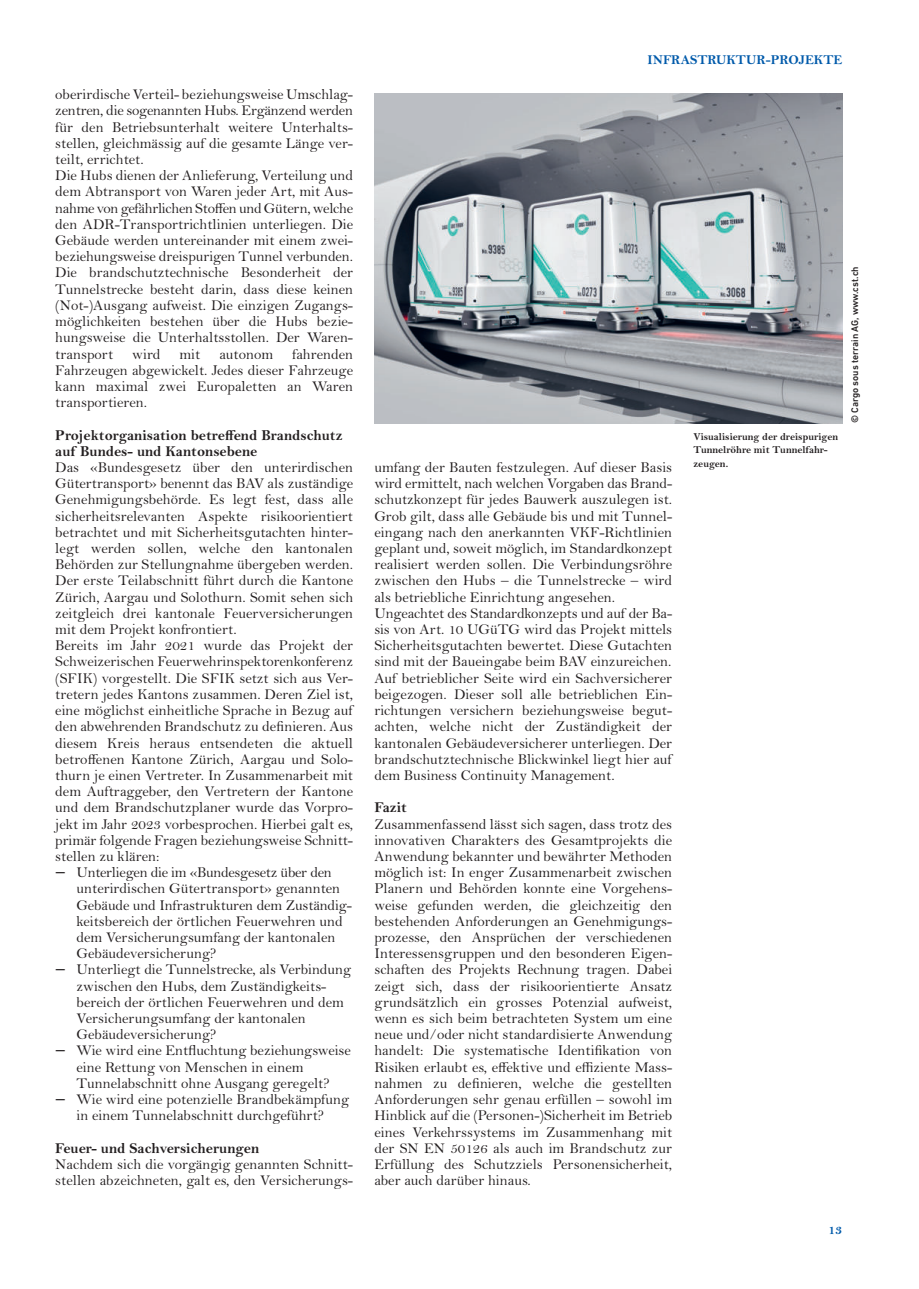
<style>
.page{position:relative;width:919px;height:1289px;background:#fff}
.page>*{position:absolute;margin:0;border:0;box-sizing:border-box;transform-origin:0 0}
.t1{font:15px/16.2px "Bell MT Std";color:#231f20}
.t2{font:700 15px/16.2px "Bell MT Std";color:#231f20}
.t3{font:700 13.5px "Bell MT Std";color:#015aaa}
.t4{font:700 10.5px/13.5px "Bell MT Std";color:#231f20}
.t5{font:500 9.75px "DIN Next LT Pro";color:#231f20}
.s1{font-family:"Georgia";font-weight:700}
</style>
<div class="page">
<img style="left:374px;top:93px;width:468px;height:330px">
<p class="t1" style="left:55px;top:87px;width:299px">oberirdische Verteil- beziehungsweise Umschlag&shy;zentren, die sogenannten Hubs. Ergänzend werden für den Betriebsunterhalt weitere Unterhalts&shy;stellen, gleichmässig auf die gesamte Länge ver&shy;teilt, errichtet.<br>Die Hubs dienen der Anlieferung, Verteilung und dem Abtransport von Waren jeder Art, mit Aus&shy;nahme von gefährlichen Stoffen und Gütern, welche den ADR-Transportrichtlinien unterliegen. Die Gebäude werden untereinander mit einem zwei&shy;beziehungsweise dreispurigen Tunnel verbunden.<br>Die brandschutztechnische Besonderheit der Tunnelstrecke besteht darin, dass diese keinen (Not-)Ausgang aufweist. Die einzigen Zugangs&shy;möglichkeiten bestehen über die Hubs bezie&shy;hungsweise die Unterhaltsstollen. Der Waren&shy;transport</p>
<p class="t1" style="left:55px;top:346px;width:299px;text-align:justify;text-indent:237px">fahrenden Fahrzeugen abgewickelt. Jedes dieser Fahrzeuge kann maximal zwei Europaletten an Waren transportieren.</p>
<p class="t2" style="left:55px;top:427px;width:289px">Projektorganisation betreffend Brandschutz auf Bundes- und Kantonsebene</p>
<p class="t1" style="left:55px;top:460px;width:299px">Das «Bundesgesetz über den unterirdischen Gütertransport» benennt das BAV als zuständige Genehmigungsbehörde. Es legt fest, dass alle sicherheitsrelevanten Aspekte risikoorientiert betrachtet und mit Sicherheitsgutachten hinter&shy;legt werden sollen, welche den kantonalen Behörden zur Stellungnahme übergeben werden.<br>Der erste Teilabschnitt führt durch die Kantone Zürich, Aargau und Solothurn. Somit sehen sich zeitgleich drei kantonale Feuerversicherungen mit dem Projekt konfrontiert.<br>Bereits im Jahr 2021 wurde das Projekt der Schweizerischen Feuerwehrinspektorenkonferenz (SFIK) vorgestellt. Die SFIK setzt sich aus Ver&shy;tretern jedes Kantons zusammen. Deren Ziel ist, eine möglichst einheitliche Sprache in Bezug auf den abwehrenden Brandschutz zu definieren. Aus diesem Kreis heraus entsendeten die aktuell betroffenen Kantone Zürich, Aargau und Solo&shy;thurn je einen Vertreter. In Zusammenarbeit mit dem Auftraggeber, den Vertretern der Kantone und dem Brandschutzplaner wurde das Vorpro&shy;jekt im Jahr 2023 vorbesprochen. Hierbei galt es, primär folgende Fragen beziehungsweise Schnitt&shy;stellen zu klären:</p>
<p class="t1" style="left:77px;top:865px;width:277px;text-indent:-21px"><span class="s1">–</span> Unterliegen die im «Bundesgesetz über den unterirdischen Gütertransport» genannten Gebäude und Infrastrukturen dem Zuständig&shy;keitsbereich der örtlichen Feuerwehren und dem Versicherungsumfang der kantonalen Gebäudeversicherung?</p>
<p class="t1" style="left:77px;top:962px;width:276px;text-indent:-21px"><span class="s1">–</span> Unterliegt die Tunnelstrecke, als Verbindung zwischen den Hubs, dem Zuständigkeits&shy;bereich der örtlichen Feuerwehren und dem Versicherungsumfang der kantonalen Gebäudeversicherung?</p>
<p class="t1" style="left:77px;top:1043px;width:276px;text-indent:-21px"><span class="s1">–</span> Wie wird eine Entfluchtung beziehungsweise eine Rettung von Menschen in einem<br>Tunnelabschnitt ohne Ausgang geregelt?</p>
<p class="t1" style="left:55px;top:1092px;width:295px;text-align:center"><span class="s1">–</span> Wie wird eine potenzielle Brandbekämpfung in einem Tunnelabschnitt durchgeführt?</p>
<p class="t2" style="left:55px;top:1140px;width:205px">Feuer- und Sachversicherungen</p>
<p class="t1" style="left:55px;top:1156px;width:299px">Nachdem sich die vorgängig genannten Schnitt&shy;stellen abzeichneten, galt es, den Versicherungs-</p>
<p class="t1" style="left:132px;top:346px;width:30px">wird</p>
<p class="t1" style="left:179px;top:346px;width:22px">mit</p>
<p class="t1" style="left:219px;top:346px;width:55px">autonom</p>
<p class="t3" style="left:647px;top:53px;width:196px">INFRASTRUKTUR-PROJEKTE</p>
<p class="t1" style="left:374px;top:460px;width:299px">umfang der Bauten festzulegen. Auf dieser Basis wird ermittelt, nach welchen Vorgaben das Brand&shy;schutzkonzept für jedes Bauwerk auszulegen ist.<br>Grob gilt, dass alle Gebäude bis und mit Tunnel&shy;eingang nach den anerkannten VKF-Richtlinien geplant und, soweit möglich, im Standardkonzept realisiert werden sollen. Die Verbindungsröhre zwischen den Hubs – die Tunnelstrecke – wird als betriebliche Einrichtung angesehen.<br>Ungeachtet des Standardkonzepts und auf der Ba&shy;sis von Art. 10 UGüTG wird das Projekt mittels Sicherheitsgutachten bewertet. Diese Gutachten sind mit der Baueingabe beim BAV einzureichen.<br>Auf betrieblicher Seite wird ein Sachversicherer beigezogen. Dieser soll alle betrieblichen Ein&shy;richtungen versichern beziehungsweise begut&shy;achten, welche nicht der Zuständigkeit der kantonalen Gebäudeversicherer unterliegen. Der brandschutztechnische Blickwinkel liegt hier auf dem Business Continuity Management.</p>
<p class="t2" style="left:374px;top:800px;width:34px">Fazit</p>
<p class="t1" style="left:374px;top:816px;width:299px;text-align:justify">Zusammenfassend lässt sich sagen, dass trotz des innovativen Charakters des Gesamtprojekts die Anwendung bekannter und bewährter Methoden möglich ist: In enger Zusammenarbeit zwischen Planern und Behörden konnte eine Vorgehens&shy;weise gefunden werden, die gleichzeitig den bestehenden Anforderungen an Genehmigungs&shy;prozesse, den Ansprüchen der verschiedenen Interessensgruppen und den besonderen Eigen&shy;schaften des Projekts Rechnung tragen. Dabei zeigt sich, dass der risikoorientierte Ansatz grundsätzlich ein grosses Potenzial aufweist, wenn es sich beim betrachteten System um eine neue und/oder nicht standardisierte Anwendung handelt: Die systematische Identifikation von Risiken erlaubt es, effektive und effiziente Mass&shy;nahmen zu definieren, welche die gestellten Anforderungen sehr genau erfüllen – sowohl im Hinblick auf die (Personen-)Sicherheit im Betrieb eines Verkehrssystems im Zusammenhang mit der SN EN 50126 als auch im Brandschutz zur Erfüllung des Schutzziels Personensicherheit, aber auch darüber hinaus.</p>
<p class="t4" style="left:693px;top:430px;width:146px">Visualisierung der dreispurigen<br>Tunnelröhre mit Tunnelfahr&shy;zeugen.</p>
<p class="t5" style="left:851px;top:423px;width:158px;rotate:-90deg">© Cargo sous terrain AG, www.cst.ch</p>
<p class="t3" style="left:828px;top:1222px;width:16px">13</p>
</div>
